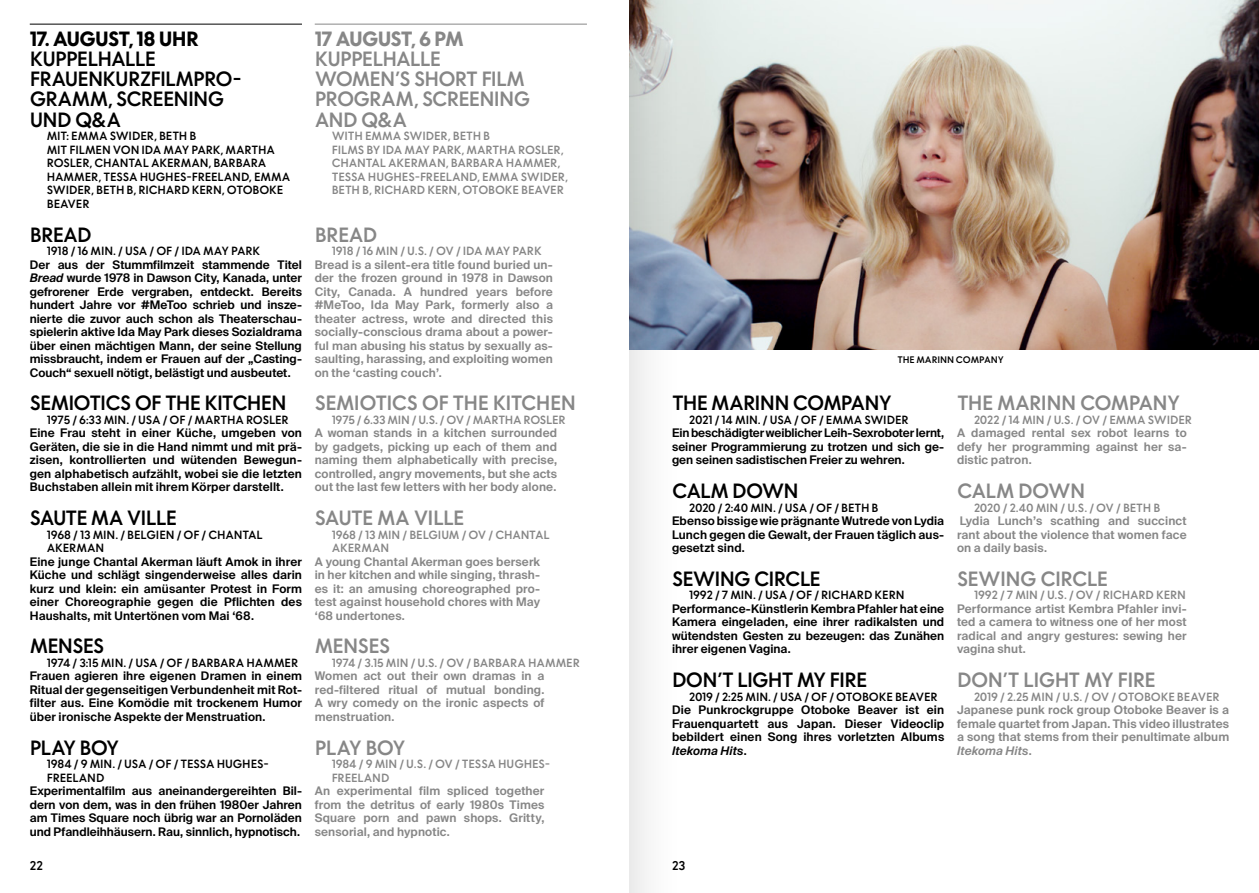
<style>
.page{position:relative;width:1259px;height:893px;background:#fff}
.page>*{position:absolute;margin:0;border:0;box-sizing:border-box;transform-origin:0 0}
.t1{font:500 19.5px/20.2px "Digital Sans";letter-spacing:-.045em;color:#000}
.t2{font:500 19.5px/20.2px "Digital Sans";letter-spacing:-.04em;color:#878787}
.t3{font:700 19.5px "Digital Sans Trial";letter-spacing:-.04em;color:#000}
.t4{font:700 19.5px "Digital Sans Trial";letter-spacing:-.05em;color:#878787}
.t5{font:500 12px "Digital Sans";color:#000}
.t6{font:600 11.85px/13.5px "Suisse Intl";letter-spacing:.005em;color:#000;text-align:justify}
.t7{font:600 11.85px/13.5px "Suisse Intl";letter-spacing:.01em;color:#878787;text-align:justify}
.t8{font:500 11.25px/13.5px "Digital Sans";letter-spacing:-.01em;color:#000}
.t9{font:500 11.25px/13.5px "Digital Sans";letter-spacing:-.015em;color:#878787}
.t10{font:500 9px "Digital Sans";letter-spacing:-.01em;color:#000}
.s1{font-style:italic}
</style>
<div class="page">
<hr style="left:30px;top:24px;width:272px;height:1px;background:#000">
<hr style="left:315px;top:24px;width:272px;height:1px;background:#878787">
<img style="left:690px;top:0;width:569px;height:350px">
<svg style="left:629px;top:0;width:61px;height:893px"></svg>
<h1 class="t3" style="left:30px;top:30px;width:171px">17. AUGUST, 18 UHR</h1>
<h1 class="t1" style="left:30px;top:50px;width:213px">KUPPELHALLE<br>FRAUENKURZFILMPRO-<br>GRAMM, SCREENING<br>UND Q&amp;A</h1>
<p class="t8" style="left:47px;top:130px;width:245px">MIT: EMMA SWIDER, BETH B<br>MIT FILMEN VON IDA MAY PARK, MARTHA<br>ROSLER, CHANTAL AKERMAN, BARBARA<br>HAMMER, TESSA HUGHES-FREELAND, EMMA<br>SWIDER, BETH B, RICHARD KERN, OTOBOKE<br>BEAVER</p>
<h1 class="t1" style="left:30px;top:225px;width:64px">BREAD</h1>
<p class="t8" style="left:47px;top:245px;width:215px">1918 / 16 MIN. / USA / OF / IDA MAY PARK</p>
<p class="t6" style="left:30px;top:258px;width:274px">Der aus der Stummfilmzeit stammende Titel <span class="s1">Bread</span> wurde 1978 in Dawson City, Kanada, unter gefrorener Erde vergraben, entdeckt. Bereits hundert Jahre vor #MeToo schrieb und insze&shy;nierte die zuvor auch schon als Theaterschau&shy;spielerin aktive Ida May Park dieses Sozialdrama über einen mächtigen Mann, der seine Stellung missbraucht, indem er Frauen auf der „Casting-Couch“ sexuell nötigt, belästigt und ausbeutet.</p>
<h1 class="t1" style="left:30px;top:394px;width:258px">SEMIOTICS OF THE KITCHEN</h1>
<p class="t8" style="left:47px;top:413px;width:244px">1975 / 6:33 MIN. / USA / OF / MARTHA ROSLER</p>
<p class="t6" style="left:30px;top:426px;width:274px">Eine Frau steht in einer Küche, umgeben von Geräten, die sie in die Hand nimmt und mit prä&shy;zisen, kontrollierten und wütenden Bewegun&shy;gen alphabetisch aufzählt, wobei sie die letzten Buchstaben allein mit ihrem Körper darstellt.</p>
<h1 class="t1" style="left:30px;top:509px;width:149px">SAUTE MA VILLE</h1>
<p class="t8" style="left:47px;top:528px;width:217px">1968 / 13 MIN. / BELGIEN / OF / CHANTAL<br>AKERMAN</p>
<p class="t6" style="left:30px;top:555px;width:274px">Eine junge Chantal Akerman läuft Amok in ihrer Küche und schlägt singenderweise alles darin kurz und klein: ein amüsanter Protest in Form einer Choreographie gegen die Pflichten des Haushalts, mit Untertönen vom Mai ‘68.</p>
<h1 class="t1" style="left:30px;top:637px;width:76px">MENSES</h1>
<p class="t8" style="left:47px;top:656px;width:253px">1974 / 3:15 MIN. / USA / OF / BARBARA HAMMER</p>
<p class="t6" style="left:30px;top:669px;width:274px">Frauen agieren ihre eigenen Dramen in einem Ritual der gegenseitigen Verbundenheit mit Rot&shy;filter aus. Eine Komödie mit trockenem Humor über ironische Aspekte der Menstruation.</p>
<h1 class="t1" style="left:30px;top:738px;width:91px">PLAY BOY</h1>
<p class="t8" style="left:47px;top:758px;width:223px">1984 / 9 MIN. / USA / OF / TESSA HUGHES-<br>FREELAND</p>
<p class="t6" style="left:30px;top:784px;width:274px">Experimentalfilm aus aneinandergereihten Bil&shy;dern von dem, was in den frühen 1980er Jahren am Times Square noch übrig war an Pornoläden und Pfandleihhäusern. Rau, sinnlich, hypnotisch.</p>
<h1 class="t4" style="left:315px;top:30px;width:151px">17 AUGUST, 6 PM</h1>
<h1 class="t2" style="left:315px;top:50px;width:217px">KUPPELHALLE<br>WOMEN’S SHORT FILM<br>PROGRAM, SCREENING<br>AND Q&amp;A</h1>
<p class="t9" style="left:332px;top:130px;width:238px">WITH EMMA SWIDER, BETH B<br>FILMS BY IDA MAY PARK, MARTHA ROSLER, CHANTAL AKERMAN, BARBARA HAMMER, TESSA HUGHES-FREELAND, EMMA SWIDER, BETH B, RICHARD KERN, OTOBOKE BEAVER</p>
<h1 class="t2" style="left:315px;top:225px;width:64px">BREAD</h1>
<p class="t9" style="left:332px;top:245px;width:212px">1918 / 16 MIN / U.S. / OV / IDA MAY PARK</p>
<p class="t7" style="left:315px;top:258px;width:240px">Bread is a silent-era title found buried un&shy;der the frozen ground in 1978 in Dawson City, Canada. A hundred years before #MeToo, Ida May Park, formerly also a theater actress, wrote and directed this socially-conscious drama about a power&shy;ful man abusing his status by sexually as&shy;saulting, harassing, and exploiting women on the ‘casting couch’.</p>
<h1 class="t2" style="left:315px;top:394px;width:263px">SEMIOTICS OF THE KITCHEN</h1>
<p class="t9" style="left:332px;top:413px;width:235px">1975 / 6.33 MIN / U.S. / OV / MARTHA ROSLER</p>
<p class="t7" style="left:315px;top:426px;width:244px">A woman stands in a kitchen surrounded by gadgets, picking up each of them and naming them alphabetically with precise, controlled, angry movements, but she acts out the last few letters with her body alone.</p>
<h1 class="t2" style="left:315px;top:509px;width:151px">SAUTE MA VILLE</h1>
<p class="t9" style="left:332px;top:528px;width:219px">1968 / 13 MIN / BELGIUM / OV / CHANTAL<br>AKERMAN</p>
<p class="t7" style="left:315px;top:555px;width:227px">A young Chantal Akerman goes berserk in her kitchen and while singing, thrash&shy;es it: an amusing choreographed pro&shy;test against household chores with May ‘68 undertones.</p>
<h1 class="t2" style="left:315px;top:637px;width:77px">MENSES</h1>
<p class="t9" style="left:332px;top:656px;width:250px">1974 / 3.15 MIN / U.S. / OV / BARBARA HAMMER</p>
<p class="t7" style="left:315px;top:669px;width:231px">Women act out their own dramas in a red-filtered ritual of mutual bonding.<br>A wry comedy on the ironic aspects of menstruation.</p>
<h1 class="t2" style="left:315px;top:738px;width:92px">PLAY BOY</h1>
<p class="t9" style="left:332px;top:758px;width:220px">1984 / 9 MIN / U.S. / OV / TESSA HUGHES-<br>FREELAND</p>
<p class="t7" style="left:315px;top:784px;width:231px">An experimental film spliced together from the detritus of early 1980s Times Square porn and pawn shops. Gritty, sensorial, and hypnotic.</p>
<p class="t10" style="left:897px;top:354px;width:108px">THE MARINN COMPANY</p>
<h1 class="t1" style="left:672px;top:394px;width:221px">THE MARINN COMPANY</h1>
<p class="t8" style="left:689px;top:413px;width:221px">2021 / 14 MIN. / USA / OF / EMMA SWIDER</p>
<p class="t6" style="left:672px;top:426px;width:274px">Ein beschädigter weiblicher Leih-Sexroboter lernt, seiner Programmierung zu trotzen und sich ge&shy;gen seinen sadistischen Freier zu wehren.</p>
<h1 class="t1" style="left:672px;top:482px;width:128px">CALM DOWN</h1>
<p class="t8" style="left:689px;top:501px;width:191px">2020 / 2:40 MIN. / USA / OF / BETH B</p>
<p class="t6" style="left:672px;top:514px;width:274px">Ebenso bissige wie prägnante Wutrede von Lydia Lunch gegen die Gewalt, der Frauen täglich aus&shy;gesetzt sind.</p>
<h1 class="t1" style="left:672px;top:569px;width:150px">SEWING CIRCLE</h1>
<p class="t8" style="left:689px;top:589px;width:217px">1992 / 7 MIN. / USA / OF / RICHARD KERN</p>
<p class="t6" style="left:672px;top:602px;width:274px">Performance-Künstlerin Kembra Pfahler hat eine Kamera eingeladen, eine ihrer radikalsten und wütendsten Gesten zu bezeugen: das Zunähen ihrer eigenen Vagina.</p>
<h1 class="t1" style="left:672px;top:671px;width:197px">DON’T LIGHT MY FIRE</h1>
<p class="t8" style="left:689px;top:690px;width:250px">2019 / 2:25 MIN. / USA / OF / OTOBOKE BEAVER</p>
<p class="t6" style="left:672px;top:703px;width:274px">Die Punkrockgruppe Otoboke Beaver ist ein Frauenquartett aus Japan. Dieser Videoclip bebildert einen Song ihres vorletzten Albums <span class="s1">Itekoma Hits</span>.</p>
<h1 class="t2" style="left:957px;top:394px;width:225px">THE MARINN COMPANY</h1>
<p class="t9" style="left:974px;top:413px;width:220px">2022 / 14 MIN / U.S. / OV / EMMA SWIDER</p>
<p class="t7" style="left:957px;top:426px;width:231px">A damaged rental sex robot learns to defy her programming against her sa&shy;distic patron.</p>
<h1 class="t2" style="left:957px;top:482px;width:130px">CALM DOWN</h1>
<p class="t9" style="left:974px;top:501px;width:188px">2020 / 2.40 MIN / U.S. / OV / BETH B</p>
<p class="t7" style="left:957px;top:514px;width:231px">Lydia Lunch’s scathing and succinct rant about the violence that women face on a daily basis.</p>
<h1 class="t2" style="left:957px;top:569px;width:153px">SEWING CIRCLE</h1>
<p class="t9" style="left:974px;top:589px;width:213px">1992 / 7 MIN / U.S. / OV / RICHARD KERN</p>
<p class="t7" style="left:957px;top:602px;width:231px">Performance artist Kembra Pfahler invi&shy;ted a camera to witness one of her most radical and angry gestures: sewing her vagina shut.</p>
<h1 class="t2" style="left:957px;top:671px;width:200px">DON’T LIGHT MY FIRE</h1>
<p class="t9" style="left:974px;top:690px;width:247px">2019 / 2.25 MIN / U.S. / OV / OTOBOKE BEAVER</p>
<p class="t7" style="left:957px;top:703px;width:274px">Japanese punk rock group Otoboke Beaver is a female quartet from Japan. This video illustrates a song that stems from their penultimate album <span class="s1">Itekoma Hits</span>.</p>
<p class="t5" style="left:30px;top:858px;width:15px">22</p>
<p class="t5" style="left:672px;top:858px;width:15px">23</p>
</div>
